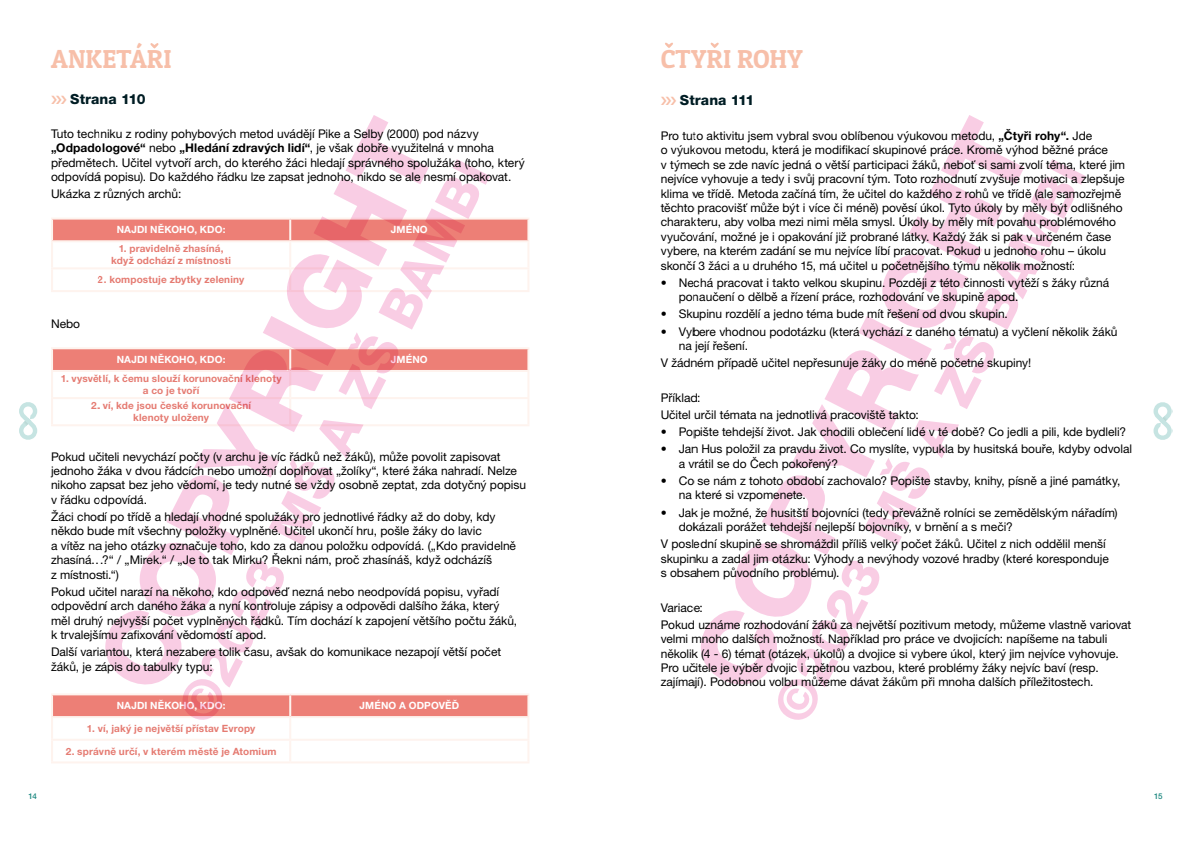
<style>
.page{position:relative;width:1191px;height:842px;background:#fff}
.page>*{position:absolute;margin:0;border:0;box-sizing:border-box;transform-origin:0 0}
.t1{font:26px "Patua One";color:#f7bfa9}
.t2{font:800 14px "Helvetica Neue LT Pro";letter-spacing:.005em;color:#001d24}
.t3{font:12px/14.4px "Helvetica Neue LT Pro";letter-spacing:-.005em;color:#000}
.t4{font:700 10px/12px "Helvetica Neue LT Pro";letter-spacing:.015em;color:#e57b72;text-align:center}
.t5{font:700 10px "Helvetica Neue LT Pro";letter-spacing:.01em;color:#fff}
.t6{font:500 8px "Helvetica Neue LT Pro";color:#1d8880}
.s1{font-weight:700}
</style>
<div class="page">
<svg style="left:19px;top:402px;width:18px;height:38px"></svg>
<svg style="left:1153px;top:402px;width:18px;height:38px"></svg>
<svg style="left:150px;top:43px;width:9px;height:6px"></svg>
<div style="left:53px;top:220px;width:474px;height:20px;background:#ed7f76"></div>
<hr style="left:51px;top:218px;width:239px;height:2px;background:#fef3ee">
<hr style="left:51px;top:220px;width:2px;height:20px;background:#fef3ee">
<hr style="left:290px;top:218px;width:239px;height:2px;background:#fef3ee">
<hr style="left:527px;top:220px;width:2px;height:20px;background:#fef3ee">
<hr style="left:51px;top:242px;width:2px;height:25px;background:#fef3ee">
<hr style="left:527px;top:242px;width:2px;height:25px;background:#fef3ee">
<hr style="left:51px;top:269px;width:2px;height:21px;background:#fef3ee">
<hr style="left:527px;top:269px;width:2px;height:21px;background:#fef3ee">
<hr style="left:51px;top:240px;width:239px;height:2px;background:#fef3ee">
<hr style="left:290px;top:240px;width:239px;height:2px;background:#fef3ee">
<hr style="left:51px;top:267px;width:239px;height:2px;background:#fef3ee">
<hr style="left:290px;top:267px;width:239px;height:2px;background:#fef3ee">
<hr style="left:51px;top:290px;width:239px;height:2px;background:#fef3ee">
<hr style="left:290px;top:290px;width:239px;height:2px;background:#fef3ee">
<div style="left:53px;top:695px;width:474px;height:21px;background:#ed7f76"></div>
<hr style="left:289px;top:718px;width:2px;height:21px;background:#fef3ee">
<hr style="left:289px;top:741px;width:2px;height:20px;background:#fef3ee">
<hr style="left:51px;top:693px;width:239px;height:2px;background:#fef3ee">
<hr style="left:51px;top:695px;width:2px;height:21px;background:#fef3ee">
<hr style="left:290px;top:693px;width:239px;height:2px;background:#fef3ee">
<hr style="left:527px;top:695px;width:2px;height:21px;background:#fef3ee">
<hr style="left:51px;top:718px;width:2px;height:21px;background:#fef3ee">
<hr style="left:527px;top:718px;width:2px;height:21px;background:#fef3ee">
<hr style="left:51px;top:741px;width:2px;height:20px;background:#fef3ee">
<hr style="left:527px;top:741px;width:2px;height:20px;background:#fef3ee">
<hr style="left:51px;top:716px;width:239px;height:2px;background:#fef3ee">
<hr style="left:290px;top:716px;width:239px;height:2px;background:#fef3ee">
<hr style="left:51px;top:739px;width:239px;height:2px;background:#fef3ee">
<hr style="left:290px;top:739px;width:239px;height:2px;background:#fef3ee">
<hr style="left:51px;top:761px;width:239px;height:2px;background:#fef3ee">
<hr style="left:290px;top:761px;width:239px;height:2px;background:#fef3ee">
<div style="left:53px;top:349px;width:474px;height:21px;background:#ed7f76"></div>
<hr style="left:51px;top:347px;width:239px;height:2px;background:#fef3ee">
<hr style="left:51px;top:349px;width:2px;height:21px;background:#fef3ee">
<hr style="left:290px;top:347px;width:239px;height:2px;background:#fef3ee">
<hr style="left:527px;top:349px;width:2px;height:21px;background:#fef3ee">
<hr style="left:51px;top:372px;width:2px;height:25px;background:#fef3ee">
<hr style="left:527px;top:372px;width:2px;height:25px;background:#fef3ee">
<hr style="left:51px;top:399px;width:2px;height:25px;background:#fef3ee">
<hr style="left:527px;top:399px;width:2px;height:25px;background:#fef3ee">
<hr style="left:51px;top:370px;width:239px;height:2px;background:#fef3ee">
<hr style="left:290px;top:370px;width:239px;height:2px;background:#fef3ee">
<hr style="left:51px;top:397px;width:239px;height:2px;background:#fef3ee">
<hr style="left:290px;top:397px;width:239px;height:2px;background:#fef3ee">
<hr style="left:51px;top:424px;width:239px;height:2px;background:#fef3ee">
<hr style="left:290px;top:424px;width:239px;height:2px;background:#fef3ee">
<svg style="left:665px;top:43px;width:8px;height:5px"></svg>
<svg style="left:710px;top:43px;width:9px;height:5px"></svg>
<svg style="left:180px;top:159px;width:310px;height:561px"></svg>
<svg style="left:99px;top:115px;width:330px;height:574px"></svg>
<svg style="left:778px;top:159px;width:307px;height:561px"></svg>
<svg style="left:700px;top:115px;width:324px;height:574px"></svg>
<h1 class="t1" style="left:51px;top:43px;width:122px">ANKETÁRI</h1>
<p class="t2" style="left:70px;top:90px;width:77px">Strana 110</p>
<p class="t3" style="left:51px;top:126px;width:475px">Tuto techniku z rodiny pohybových metod uvádějí Pike a Selby (2000) pod názvy <span class="s1">„Odpadologové“</span> nebo <span class="s1">„Hledání zdravých lidí“</span>, je však dobře využitelná v mnoha předmětech. Učitel vytvoří arch, do kterého žáci hledají správného spolužáka (toho, který odpovídá popisu). Do každého řádku lze zapsat jednoho, nikdo se ale nesmí opakovat.</p>
<p class="t3" style="left:51px;top:187px;width:132px">Ukázka z různých archů:</p>
<p class="t3" style="left:51px;top:316px;width:31px">Nebo</p>
<p class="t5" style="left:117px;top:224px;width:110px">NAJDI NĚKOHO, KDO:</p>
<p class="t5" style="left:391px;top:224px;width:38px">JMÉNO</p>
<p class="t4" style="left:111px;top:243px;width:121px">1. pravidelně zhasíná, když odchází z místnosti</p>
<p class="t4" style="left:98px;top:274px;width:148px">2. kompostuje zbytky zeleniny</p>
<p class="t5" style="left:117px;top:353px;width:110px">NAJDI NĚKOHO, KDO:</p>
<p class="t5" style="left:391px;top:353px;width:38px">JMÉNO</p>
<p class="t4" style="left:61px;top:372px;width:222px">1. vysvětlí, k čemu slouží korunovační klenoty a co je tvoří</p>
<p class="t4" style="left:91px;top:399px;width:161px">2. ví, kde jsou české korunovační klenoty uloženy</p>
<p class="t3" style="left:51px;top:449px;width:476px">Pokud učiteli nevychází počty (v archu je víc řádků než žáků), může povolit zapisovat jednoho žáka v dvou řádcích nebo umožní doplňovat „žolíky“, které žáka nahradí. Nelze nikoho zapsat bez jeho vědomí, je tedy nutné se vždy osobně zeptat, zda dotyčný popisu v řádku odpovídá.</p>
<p class="t3" style="left:51px;top:509px;width:466px">Žáci chodí po třídě a hledají vhodné spolužáky pro jednotlivé řádky až do doby, kdy někdo bude mít všechny položky vyplněné. Učitel ukončí hru, pošle žáky do lavic<br>a vítěz na jeho otázky označuje toho, kdo za danou položku odpovídá. („Kdo pravidelně zhasíná…?“ / „Mirek.“ / „Je to tak Mirku? Řekni nám, proč zhasínáš, když odcházíš<br>z místnosti.“)</p>
<p class="t3" style="left:51px;top:584px;width:468px">Pokud učitel narazí na někoho, kdo odpověď nezná nebo neodpovídá popisu, vyřadí odpovědní arch daného žáka a nyní kontroluje zápisy a odpovědi dalšího žáka, který měl druhý nejvyšší počet vyplněných řádků. Tím dochází k zapojení většího počtu žáků, k trvalejšímu zafixování vědomostí apod.</p>
<p class="t3" style="left:51px;top:645px;width:452px">Další variantou, která nezabere tolik času, avšak do komunikace nezapojí větší počet žáků, je zápis do tabulky typu:</p>
<p class="t5" style="left:117px;top:699px;width:110px">NAJDI NĚKOHO, KDO:</p>
<p class="t5" style="left:359px;top:699px;width:101px">JMÉNO A ODPOVĚĎ</p>
<p class="t4" style="left:87px;top:722px;width:170px">1. ví, jaký je největší přístav Evropy</p>
<p class="t4" style="left:66px;top:745px;width:212px">2. správně určí, v kterém městě je Atomium</p>
<h1 class="t1" style="left:660px;top:43px;width:143px">CTYRI ROHY</h1>
<p class="t2" style="left:680px;top:92px;width:76px">Strana 111</p>
<p class="t3" style="left:660px;top:128px;width:466px">Pro tuto aktivitu jsem vybral svou oblíbenou výukovou metodu, <span class="s1">„Čtyři rohy“.</span> Jde<br>o výukovou metodu, která je modifikací skupinové práce. Kromě výhod běžné práce<br>v týmech se zde navíc jedná o větší participaci žáků, neboť si sami zvolí téma, které jim nejvíce vyhovuje a tedy i svůj pracovní tým. Toto rozhodnutí zvyšuje motivaci a zlepšuje klima ve třídě. Metoda začíná tím, že učitel do každého z rohů ve třídě (ale samozřejmě těchto pracovišť může být i více či méně) pověsí úkol. Tyto úkoly by měly být odlišného charakteru, aby volba mezi nimi měla smysl. Úkoly by měly mít povahu problémového vyučování, možné je i opakování již probrané látky. Každý žák si pak v určeném čase vybere, na kterém zadání se mu nejvíce líbí pracovat. Pokud u jednoho rohu – úkolu skončí 3 žáci a u druhého 15, má učitel u početnějšího týmu několik možností:</p>
<p class="t3" style="left:678px;top:275px;width:432px;text-indent:-18px">• Nechá pracovat i takto velkou skupinu. Později z této činnosti vytěží s žáky různá ponaučení o dělbě a řízení práce, rozhodování ve skupině apod.</p>
<p class="t3" style="left:660px;top:307px;width:349px">• Skupinu rozdělí a jedno téma bude mít řešení od dvou skupin.</p>
<p class="t3" style="left:678px;top:324px;width:440px;text-indent:-18px">• Vybere vhodnou podotázku (která vychází z daného tématu) a vyčlení několik žáků na její řešení.</p>
<p class="t3" style="left:660px;top:356px;width:372px">V žádném případě učitel nepřesunuje žáky do méně početné skupiny!</p>
<p class="t3" style="left:660px;top:389px;width:260px;line-height:17.2px">Příklad:<br>Učitel určil témata na jednotlivá pracoviště takto:</p>
<p class="t3" style="left:660px;top:425px;width:467px">• Popište tehdejší život. Jak chodili oblečení lidé v té době? Co jedli a pili, kde bydleli?</p>
<p class="t3" style="left:678px;top:442px;width:455px;text-indent:-18px">• Jan Hus položil za pravdu život. Co myslíte, vypukla by husitská bouře, kdyby odvolal a vrátil se do Čech pokořený?</p>
<p class="t3" style="left:678px;top:473px;width:443px;text-indent:-18px">• Co se nám z tohoto období zachovalo? Popište stavby, knihy, písně a jiné památky, na které si vzpomenete.</p>
<p class="t3" style="left:678px;top:505px;width:440px;text-indent:-18px">• Jak je možné, že husitští bojovníci (tedy převážně rolníci se zemědělským nářadím) dokázali porážet tehdejší nejlepší bojovníky, v brnění a s meči?</p>
<p class="t3" style="left:660px;top:537px;width:449px">V poslední skupině se shromáždil příliš velký počet žáků. Učitel z nich oddělil menší skupinku a zadal jim otázku: Výhody a nevýhody vozové hradby (které koresponduje s obsahem původního problému).</p>
<p class="t3" style="left:660px;top:599px;width:472px;line-height:17.2px">Variace:<br>Pokud uznáme rozhodování žáků za největší pozitivum metody, můžeme vlastně variovat</p>
<p class="t3" style="left:660px;top:632px;width:459px">velmi mnoho dalších možností. Například pro práce ve dvojicích: napíšeme na tabuli několik (4 - 6) témat (otázek, úkolů) a dvojice si vybere úkol, který jim nejvíce vyhovuje.<br>Pro učitele je výběr dvojic i zpětnou vazbou, které problémy žáky nejvíc baví (resp. zajímají). Podobnou volbu můžeme dávat žákům při mnoha dalších příležitostech.</p>
<p class="t6" style="left:28px;top:792px;width:10px">14</p>
<p class="t6" style="left:1154px;top:792px;width:10px">15</p>
</div>
